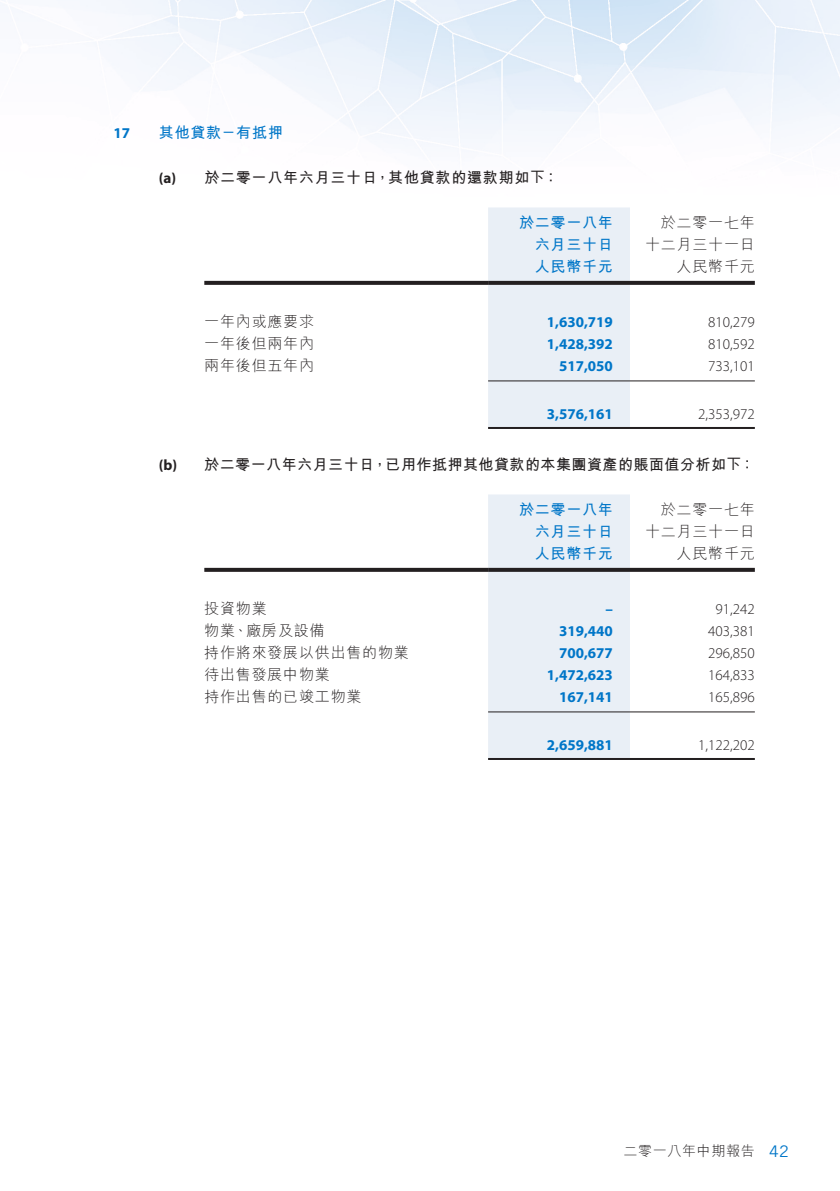
<style>
.page{position:relative;width:840px;height:1191px;background:#fff}
.page>*{position:absolute;margin:0;border:0;box-sizing:border-box;transform-origin:0 0}
.t1{font:16px "Trade Gothic LT Std";color:#0076c8}
.t2{font:300 15px/22px "M Hei HK";letter-spacing:.05em;color:#231f20;text-align:right}
.t3{font:700 15px "Myriad Pro";color:#0076c8}
.t4{font:300 15px "Myriad Pro";color:#231f20}
.t5{font:700 15px/22px "M Hei HK";letter-spacing:.05em;color:#0076c8;text-align:right}
.t6{font:700 15px "M Hei HK";letter-spacing:.03em;color:#231f20}
.t7{font:700 15px "M Hei HK";letter-spacing:.05em;color:#231f20}
.t8{font:700 15px "Myriad Pro";color:#231f20}
.t9{font:300 14px "M Hei HK";letter-spacing:.045em;color:#231f20}
</style>
<div class="page">
<img style="left:0;top:0;width:839px;height:148px">
<div style="left:488px;top:207px;width:141px;height:220px;background:#e9eff6"></div>
<svg style="left:204px;top:281px;width:284px;height:4px"></svg>
<svg style="left:488px;top:281px;width:141px;height:4px"></svg>
<svg style="left:629px;top:281px;width:125px;height:4px"></svg>
<hr style="left:488px;top:380px;width:141px;height:1px;background:#231f20">
<hr style="left:629px;top:380px;width:125px;height:1px;background:#231f20">
<hr style="left:488px;top:427px;width:141px;height:2px;background:#231f20">
<hr style="left:629px;top:427px;width:125px;height:2px;background:#231f20">
<div style="left:488px;top:494px;width:141px;height:264px;background:#e9eff6"></div>
<svg style="left:204px;top:568px;width:284px;height:4px"></svg>
<svg style="left:488px;top:568px;width:141px;height:4px"></svg>
<svg style="left:629px;top:568px;width:125px;height:4px"></svg>
<hr style="left:488px;top:711px;width:141px;height:1px;background:#231f20">
<hr style="left:629px;top:711px;width:125px;height:1px;background:#231f20">
<hr style="left:488px;top:758px;width:141px;height:2px;background:#231f20">
<hr style="left:629px;top:758px;width:125px;height:2px;background:#231f20">
<p class="t3" style="left:113px;top:123px;width:18px">17</p>
<p class="t5" style="left:159px;top:120px;width:125px">其他貸款－有抵押</p>
<p class="t8" style="left:159px;top:168px;width:19px">a( )</p>
<p class="t8" style="left:159px;top:455px;width:20px">b( )</p>
<p class="t7" style="left:204px;top:166px;width:355px">於二零一八年六月三十日，其他貸款的還款期如下：</p>
<p class="t5" style="left:519px;top:210px;width:95px">於二零一八年六月三十日</p>
<p class="t2" style="left:644px;top:211px;width:111px">於二零一七年十二月三十一日人民幣千元</p>
<p class="t5" style="left:534px;top:254px;width:79px">人民幣千元</p>
<p class="t2" style="left:204px;top:310px;width:111px">一年內或應要求</p>
<p class="t3" style="left:546px;top:312px;width:68px">1,630,719</p>
<p class="t4" style="left:707px;top:313px;width:48px">810,279</p>
<p class="t2" style="left:204px;top:332px;width:111px">一年後但兩年內</p>
<p class="t3" style="left:546px;top:334px;width:68px">1,428,392</p>
<p class="t4" style="left:707px;top:335px;width:48px">810,592</p>
<p class="t2" style="left:204px;top:354px;width:111px">兩年後但五年內</p>
<p class="t3" style="left:558px;top:356px;width:55px">517,050</p>
<p class="t4" style="left:707px;top:357px;width:48px">733,101</p>
<p class="t3" style="left:546px;top:404px;width:68px">3,576,161</p>
<p class="t6" style="left:204px;top:453px;width:551px">於二零一八年六月三十日，已用作抵押其他貸款的本集團資產的賬面值分析如下：</p>
<p class="t4" style="left:697px;top:404px;width:58px">2,353,972</p>
<p class="t5" style="left:519px;top:497px;width:95px">於二零一八年六月三十日</p>
<p class="t2" style="left:644px;top:498px;width:111px">於二零一七年十二月三十一日人民幣千元</p>
<p class="t5" style="left:534px;top:541px;width:79px">人民幣千元</p>
<p class="t2" style="left:204px;top:597px;width:64px">投資物業</p>
<p class="t3" style="left:605px;top:599px;width:9px">–</p>
<p class="t4" style="left:715px;top:600px;width:41px">91,242</p>
<p class="t2" style="left:204px;top:619px;width:122px">物業、廠房及設備</p>
<p class="t3" style="left:558px;top:621px;width:55px">319,440</p>
<p class="t4" style="left:707px;top:622px;width:48px">403,381</p>
<p class="t2" style="left:204px;top:641px;width:206px">持作將來發展以供出售的物業</p>
<p class="t3" style="left:558px;top:643px;width:55px">700,677</p>
<p class="t4" style="left:707px;top:644px;width:48px">296,850</p>
<p class="t2" style="left:204px;top:663px;width:127px">待出售發展中物業</p>
<p class="t3" style="left:546px;top:665px;width:68px">1,472,623</p>
<p class="t4" style="left:707px;top:666px;width:48px">164,833</p>
<p class="t2" style="left:204px;top:685px;width:159px">持作出售的已竣工物業</p>
<p class="t3" style="left:558px;top:687px;width:55px">167,141</p>
<p class="t4" style="left:707px;top:688px;width:48px">165,896</p>
<p class="t3" style="left:546px;top:734px;width:68px">2,659,881</p>
<p class="t4" style="left:697px;top:735px;width:58px">1,122,202</p>
<p class="t9" style="left:623px;top:1144px;width:133px">二零一八年中期報告</p>
<p class="t1" style="left:768px;top:1142px;width:21px">42</p>
</div>
